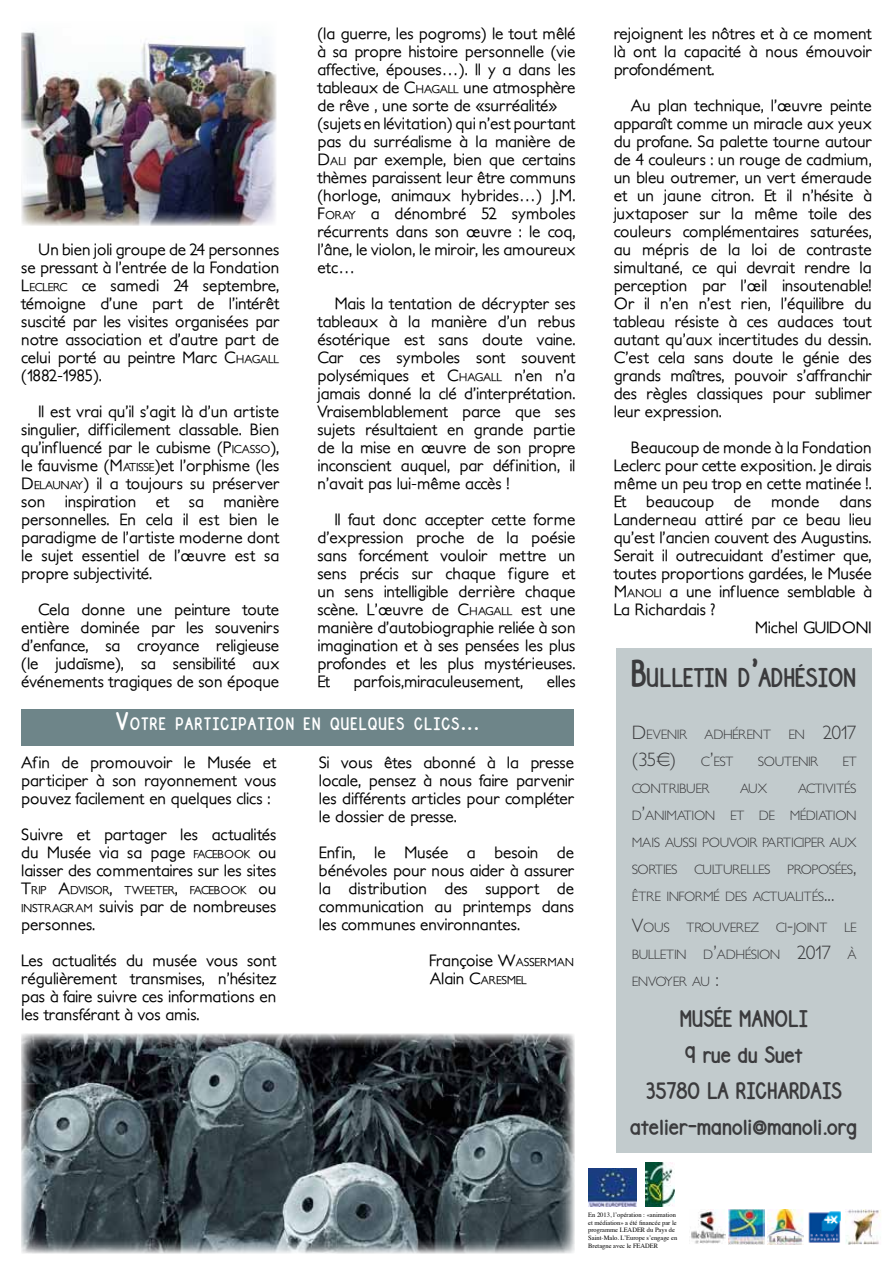
<style>
.page{position:relative;width:893px;height:1263px;background:#fff}
.page>*{position:absolute;margin:0;border:0;box-sizing:border-box;transform-origin:0 0}
.t1{font:700 22.05px "DJB Number 2 Pencil";color:#3b3b3d}
.t2{font:700 19.5px/36px "DJB Number 2 Pencil";color:#3b3b3d;text-align:center}
.t3{font:300 19.5px "Petita";letter-spacing:-.04em;color:#3b3b3d}
.t4{font:500 16.5px/18px "Petita";color:#000;text-align:justify}
.t5{font:500 16.5px "Petita";letter-spacing:-.03em;color:#000}
.t6{font:700 14.7px "DJB Number 2 Pencil";letter-spacing:.085em;color:#fff}
.t7{font:300 13.65px/27px "Petita";letter-spacing:-.03em;color:#3b3b3d;text-align:justify}
.t8{font:500 11.55px "Petita";letter-spacing:-.03em;color:#000}
.t9{font:6.6px/7.8px "Times";color:#000}
.s1{font-style:inherit}
.s2{font-size:11.55px}
.s3{font-size:21px}
.s4{font-size:16.5px}
.s5{font-size:31.5px}
.s6{font-size:19.5px}
.s7{font-size:13.65px}
</style>
<div class="page">
<div style="left:21px;top:709px;width:553px;height:36px;background:#6e8589"></div>
<div style="left:617px;top:648px;width:255px;height:504px;background:#c2cbcd"></div>
<img style="left:691px;top:1209px;width:34px;height:35px">
<img style="left:768px;top:1209px;width:35px;height:36px">
<img style="left:808px;top:1211px;width:33px;height:32px">
<img style="left:846px;top:1209px;width:35px;height:36px">
<img style="left:729px;top:1209px;width:35px;height:36px">
<img style="left:645px;top:1163px;width:29px;height:44px">
<img style="left:588px;top:1168px;width:49px;height:38px">
<img style="left:21px;top:31px;width:255px;height:194px">
<img style="left:21px;top:1033px;width:553px;height:220px">
<p class="t4" style="left:21px;top:241px;width:259px;text-indent:17px">Un bien joli groupe de 24 personnes se pressant à l’entrée de la Fondation <span class="s1">L</span><span class="s2">ECLERC</span> ce samedi 24 septembre, témoigne d’une part de l’intérêt suscité par les visites organisées par notre association et d’autre part de celui porté au peintre Marc <span class="s1">C</span><span class="s2">HAGALL </span>(1882-1985).</p>
<p class="t4" style="left:21px;top:403px;width:259px;text-indent:17px">Il est vrai qu’il s’agit là d’un artiste singulier, difficilement classable. Bien qu’influencé par le cubisme (<span class="s1">P</span><span class="s2">ICASSO</span>), le fauvisme (<span class="s1">M</span><span class="s2">ATISSE</span>)et l’orphisme (les <span class="s1">D</span> <span class="s2">ELAUNAY</span>) il a toujours su préserver son inspiration et sa manière personnelles. En cela il est bien le paradigme de l’artiste moderne dont le sujet essentiel de l’œuvre est sa propre subjectivité.</p>
<p class="t4" style="left:21px;top:601px;width:259px;text-indent:17px">Cela donne une peinture toute entière dominée par les souvenirs d’enfance, sa croyance religieuse (le judaïsme), sa sensibilité aux événements tragiques de son époque</p>
<p class="t4" style="left:317px;top:25px;width:259px;text-align:left">(la guerre, les pogroms) le tout mêlé à sa propre histoire personnelle (vie affective, épouses…). Il y a dans les tableaux de <span class="s1">C</span><span class="s2">HAGALL</span> une atmosphère de rêve , une sorte de «surréalité» (sujets en lévitation) qui n’est pourtant pas du surréalisme à la manière de <span class="s1">D</span><span class="s2">ALI</span> par exemple, bien que certains thèmes paraissent leur être communs (horloge, animaux hybrides…) J.M.<br><span class="s1">F</span><span class="s2">ORAY</span> a dénombré 52 symboles récurrents dans son œuvre : le coq, l’âne, le violon, le miroir, les amoureux etc…</p>
<p class="t4" style="left:317px;top:295px;width:259px;text-indent:17px">Mais la tentation de décrypter ses tableaux à la manière d’un rebus ésotérique est sans doute vaine.<br>Car ces symboles sont souvent polysémiques et <span class="s1">C</span><span class="s2">HAGALL</span> n’en n’a jamais donné la clé d’interprétation.<br>Vraisemblablement parce que ses sujets résultaient en grande partie de la mise en œuvre de son propre inconscient auquel, par définition, il n’avait pas lui-même accès !</p>
<p class="t4" style="left:317px;top:511px;width:259px;text-indent:17px">Il faut donc accepter cette forme d’expression proche de la poésie sans forcément vouloir mettre un sens précis sur chaque figure et un sens intelligible derrière chaque scène. L’œuvre de <span class="s1">C</span><span class="s2">HAGALL</span> est une manière d’autobiographie reliée à son imagination et à ses pensées les plus profondes et les plus mystérieuses.<br>Et</p>
<p class="t4" style="left:353px;top:673px;width:171px">parfois,miraculeusement,</p>
<p class="t4" style="left:547px;top:673px;width:30px">elles</p>
<p class="t6" style="left:116px;top:714px;width:364px"><span class="s3">V</span>OTRE PARTICIPATION EN QUELQUES CLICS<span class="s3">...</span></p>
<p class="t4" style="left:21px;top:754px;width:257px">Afin de promouvoir le Musée et participer à son rayonnement vous pouvez facilement en quelques clics :</p>
<p class="t4" style="left:21px;top:826px;width:257px">Suivre et partager les actualités du Musée via sa page <span class="s2">FACEBOOK</span> ou laisser des commentaires sur les sites</p>
<p class="t8" style="left:21px;top:883px;width:257px"><span class="s4">T</span>RIP <span class="s4">A</span>DVISOR<span class="s4">,</span> TWEETER<span class="s4">,</span> FACEBOOK <span class="s4">ou</span></p>
<p class="t4" style="left:21px;top:898px;width:257px"><span class="s2">INSTRAGRAM</span> suivis par de nombreuses personnes.</p>
<p class="t4" style="left:21px;top:952px;width:257px">Les actualités du musée vous sont régulièrement transmises, n’hésitez pas à faire suivre ces informations en les transférant à vos amis.</p>
<p class="t4" style="left:319px;top:754px;width:257px">Si vous êtes abonné à la presse locale, pensez à nous faire parvenir les différents articles pour compléter le dossier de presse.</p>
<p class="t4" style="left:319px;top:844px;width:257px">Enfin, le Musée a besoin de bénévoles pour nous aider à assurer la distribution des support de communication au printemps dans les communes environnantes.</p>
<p class="t4" style="left:429px;top:952px;width:146px">Françoise <span class="s1">W</span><span class="s2">ASSERMAN</span></p>
<p class="t8" style="left:430px;top:973px;width:99px"><span class="s4">Alain</span> <span class="s4">C</span>ARESMEL</p>
<p class="t4" style="left:614px;top:25px;width:259px">rejoignent les nôtres et à ce moment là ont la capacité à nous émouvoir profondément.</p>
<p class="t4" style="left:614px;top:97px;width:259px;text-indent:17px">Au plan technique, l’œuvre peinte apparaît comme un miracle aux yeux du profane. Sa palette tourne autour de 4 couleurs : un rouge de cadmium, un bleu outremer, un vert émeraude et un jaune citron. Et il n’hésite à juxtaposer sur la même toile des couleurs complémentaires saturées, au mépris de la loi de contraste simultané, ce qui devrait rendre la perception par l’œil insoutenable!<br>Or il n’en n’est rien, l’équilibre du tableau résiste à ces audaces tout autant qu’aux incertitudes du dessin.<br>C’est cela sans doute le génie des grands maîtres, pouvoir s’affranchir des règles classiques pour sublimer leur expression.</p>
<p class="t4" style="left:631px;top:439px;width:242px">Beaucoup de monde à la Fondation</p>
<p class="t4" style="left:614px;top:457px;width:259px">Leclerc pour cette exposition. Je dirais</p>
<p class="t4" style="left:614px;top:475px;width:259px">même un peu trop en cette matinée !.</p>
<p class="t4" style="left:614px;top:493px;width:259px">Et beaucoup de monde dans</p>
<p class="t4" style="left:614px;top:511px;width:259px">Landerneau attiré par ce beau lieu</p>
<p class="t4" style="left:614px;top:529px;width:259px">qu’est l’ancien couvent des Augustins.</p>
<p class="t4" style="left:614px;top:547px;width:259px">Serait il outrecuidant d’estimer que,</p>
<p class="t4" style="left:614px;top:565px;width:259px">toutes proportions gardées, le Musée</p>
<p class="t4" style="left:614px;top:583px;width:259px"><span class="s1">M</span><span class="s2">ANOLI</span> a une influence semblable à</p>
<p class="t4" style="left:614px;top:601px;width:103px">La Richardais ?</p>
<p class="t5" style="left:755px;top:618px;width:118px">Michel GUIDONI</p>
<h1 class="t1" style="left:632px;top:663px;width:226px"><span class="s5">B</span>ULLETIN D<span class="s5">’</span>ADHÉSION</h1>
<p class="t7" style="left:632px;top:721px;width:57px"><span class="s6">D</span>EVENIR</p>
<p class="t7" style="left:704px;top:721px;width:68px">ADHÉRENT</p>
<p class="t3" style="left:788px;top:721px;width:70px"><span class="s7">EN</span> 2017</p>
<p class="t3" style="left:632px;top:748px;width:46px">(35€)</p>
<p class="t7" style="left:701px;top:748px;width:34px">C<span class="s6">’</span>EST</p>
<p class="t7" style="left:758px;top:748px;width:62px">SOUTENIR</p>
<p class="t7" style="left:842px;top:748px;width:16px">ET</p>
<p class="t7" style="left:632px;top:775px;width:79px">CONTRIBUER</p>
<p class="t7" style="left:740px;top:775px;width:29px">AUX</p>
<p class="t7" style="left:632px;top:775px;width:227px;text-indent:166px">ACTIVITÉS D<span class="s6">’</span>ANIMATION ET DE MÉDIATION MAIS AUSSI POUVOIR PARTICIPER AUX SORTIES CULTURELLES PROPOSÉES<span class="s6">, </span>ÊTRE INFORMÉ DES ACTUALITÉS<span class="s6">...</span></p>
<p class="t7" style="left:632px;top:914px;width:227px"><span class="s6">V</span>OUS TROUVEREZ CI<span class="s6">-</span>JOINT LE BULLETIN D <span class="s6">’</span>ADHÉSION <span class="s6">2017</span> À ENVOYER AU <span class="s6">:</span></p>
<p class="t2" style="left:631px;top:1001px;width:229px">Musée MANOLI<br>9 rue du Suet<br>35780 LA RICHARDAIS atelier-manoli@manoli.org</p>
<p class="t9" style="left:588px;top:1210px;width:91px">En 2013, l’opération : «animation et médiation» a été financée par le programme LEADER du Pays de<br>Saint-Malo. L’Europe s’engage en<br>Bretagne avec le FEADER</p>
</div>
